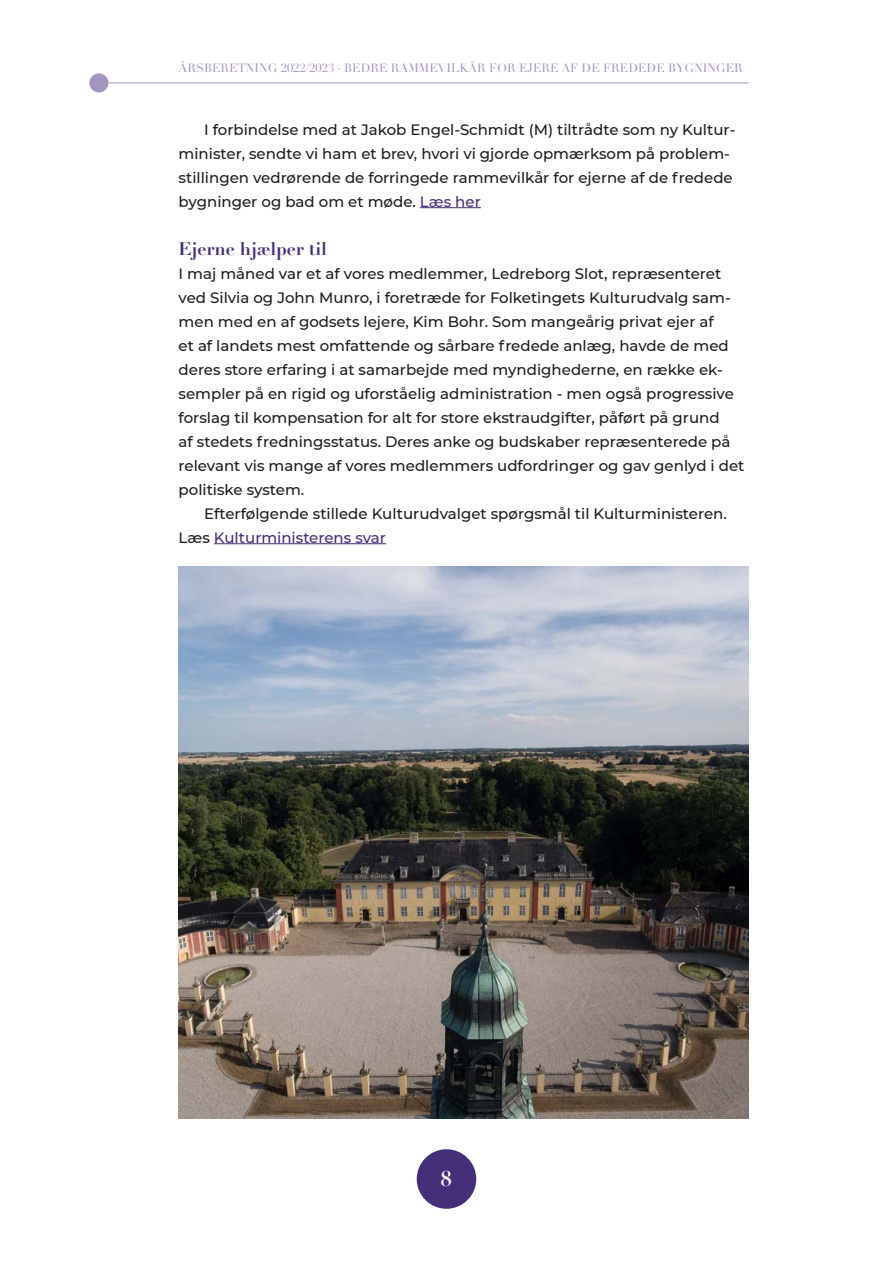
<style>
.page{position:relative;width:893px;height:1263px;background:#fff}
.page>*{position:absolute;margin:0;border:0;box-sizing:border-box;transform-origin:0 0}
.t1{font:700 21px "Didot LT Pro";color:#fff}
.t2{font:700 18px "Didot LT Pro";color:#442e77}
.t3{font:500 15px/24px "Montserrat";color:#1d1d1b}
.t4{font:12px "Didot LT Pro";color:#a395bd}
.s1{color:#442e77}
</style>
<div class="page">
<div style="left:89px;top:73px;width:19px;height:19px;background:#a395bd;border-radius:50%"></div>
<hr style="left:108px;top:83px;width:640px;height:1px;background:#a395bd">
<hr style="left:420px;top:207px;width:61px;height:1px;background:#442e77">
<hr style="left:214px;top:543px;width:172px;height:1px;background:#442e77">
<img style="left:179px;top:567px;width:569px;height:551px">
<div style="left:417px;top:1149px;width:59px;height:60px;background:#442e77;border-radius:50%"></div>
<p class="t4" style="left:179px;top:61px;width:364px">ÅRSBERETNING 2022/2023 · BE DRE RAMMEVILKÅR FOR EJERE</p>
<p class="t4" style="left:561px;top:61px;width:133px">AF DE FREDEDE BYGNINGER</p>
<p class="t3" style="left:179px;top:117px;width:558px;text-indent:26px">I forbindelse med at Jakob Engel-Schmidt (M) tiltrådte som ny Kultur&shy;minister, sendte vi ham et brev, hvori vi gjorde opmærksom på problem&shy;stillingen vedrørende de forringede rammevilkår for ejerne af de fredede bygninger og bad om et møde. <span class="s1">Læs her</span></p>
<p class="t2" style="left:179px;top:237px;width:150px">Ejerne hjælper til</p>
<p class="t3" style="left:179px;top:261px;width:567px">I maj måned var et af vores medlemmer, Ledreborg Slot, repræsenteret ved Silvia og John Munro, i foretræde for Folketingets Kulturudvalg sam&shy;men med en af godsets lejere, Kim Bohr. Som mangeårig privat ejer af<br>et af landets mest omfattende og sårbare fredede anlæg, havde de med deres store erfaring i at samarbejde med myndighederne, en række ek&shy;sempler på en rigid og uforståelig administration - men også progressive forslag til kompensation for alt for store ekstraudgifter, påført på grund<br>af stedets fredningsstatus. Deres anke og budskaber repræsenterede på relevant vis mange af vores medlemmers udfordringer og gav genlyd i det politiske system.</p>
<p class="t3" style="left:179px;top:501px;width:550px;text-indent:26px">Efterfølgende stillede Kulturudvalget spørgsmål til Kulturministeren.<br>Læs <span class="s1">Kulturministerens svar</span></p>
<h1 class="t1" style="left:441px;top:1165px;width:13px">8</h1>
</div>
